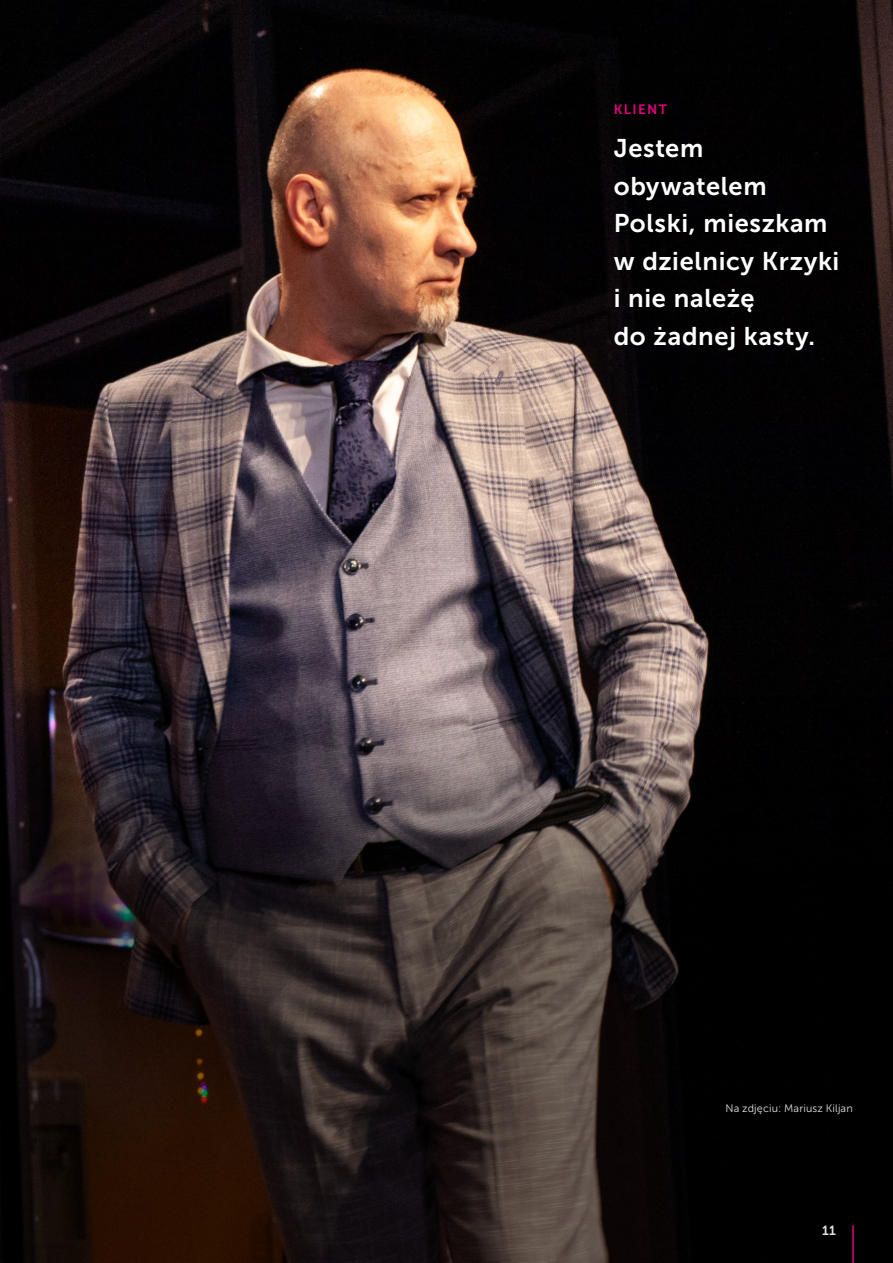
<style>
.page{position:relative;width:893px;height:1263px;background:#fff}
.page>*{position:absolute;margin:0;border:0;box-sizing:border-box;transform-origin:0 0}
.t1{font:25.5px/37.5px "Museo Sans 700";letter-spacing:.025em;color:#fff}
.t2{font:13.5px "Museo Sans 700";letter-spacing:.105em;color:#e4007d}
.t3{font:13.2px "Museo Sans 700";color:#e3e3e3}
.t4{font:10.8px "Museo Sans 300";letter-spacing:.015em;color:#e3e3e3}
</style>
<div class="page">
<img style="left:0;top:0;width:893px;height:1263px">
<svg style="left:1px;top:683px;width:892px;height:580px;background:#271e1e"></svg>
<hr style="left:852px;top:1225px;width:2px;height:38px;background:#e4007d">
<p class="t2" style="left:614px;top:102px;width:55px">KLIENT</p>
<p class="t1" style="left:614px;top:130px;width:227px">Jestem obywatelem<br>Polski, mieszkam w dzielnicy Krzyki i nie należę<br>do żadnej kasty.</p>
<p class="t4" style="left:725px;top:1103px;width:129px">Na zdjęciu: Mariusz Kiljan</p>
<p class="t3" style="left:822px;top:1223px;width:15px">11</p>
</div>
